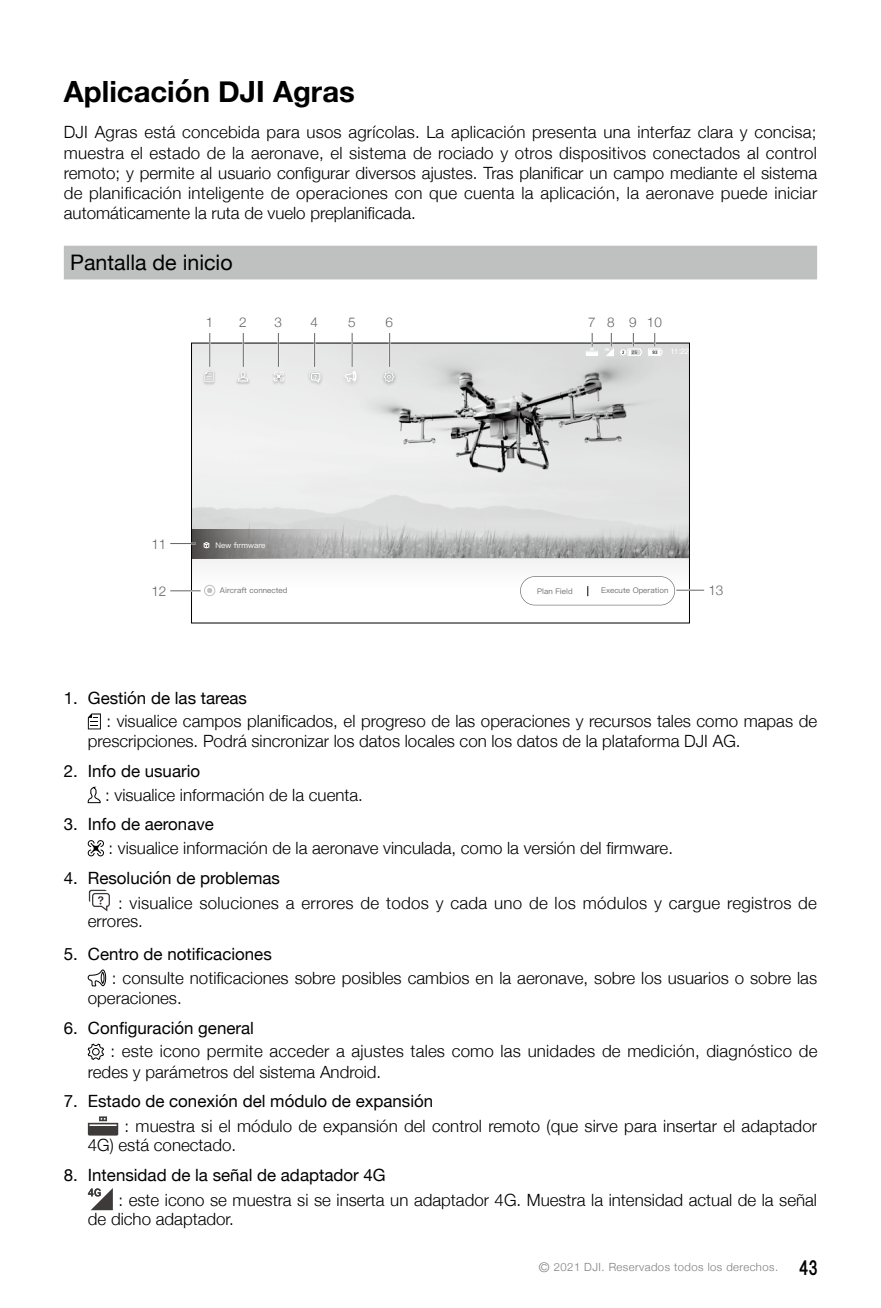
<style>
.page{position:relative;width:881px;height:1308px;background:#fff}
.page>*{position:absolute;margin:0;border:0;box-sizing:border-box;transform-origin:0 0}
.t1{font:700 29.25px "Helvetica Neue";color:#000}
.t2{font:21.38px "Helvetica Neue";color:#000}
.t3{font:300 16.88px/20.2px "Helvetica Neue";color:#000}
.t4{font:16.88px "Helvetica Neue";color:#000}
.t5{font:300 13.5px "Helvetica Neue";color:#656464}
.t6{font:300 11.25px "Helvetica Neue";letter-spacing:.04em;color:#7d7d7d}
.t7{font:7.88px "Ping Fang SC";color:#6f6e6f}
.t8{font:7.88px "Ping Fang SC";color:#fff}
.t9{font:7.88px "Helvetica";color:#fff}
.t10{font:4.95px "FZDHTK GBK1 0";color:#616060;scale:.93 1}
.t11{font:4.95px "FZDHTK GBK1 0";color:#403c3b;scale:.93 1}
.s1{font-size:13.5px}
.s2{font-family:"Gujarati Sangam MN";font-weight:700;font-size:18px;color:#000}
</style>
<div class="page">
<div style="left:64px;top:246px;width:752px;height:33px;background:#bfc0c0"></div>
<svg style="left:88px;top:713px;width:13px;height:16px"></svg>
<svg style="left:88px;top:786px;width:13px;height:17px"></svg>
<svg style="left:87px;top:840px;width:17px;height:16px"></svg>
<div style="left:92px;top:893px;width:18px;height:14px;border:1px solid #3e3a39;border-radius:3px"></div>
<svg style="left:89px;top:889px;width:18px;height:15px"></svg>
<svg style="left:88px;top:969px;width:18px;height:17px"></svg>
<svg style="left:87px;top:1043px;width:17px;height:17px"></svg>
<svg style="left:88px;top:1116px;width:30px;height:19px"></svg>
<svg style="left:88px;top:1188px;width:25px;height:22px"></svg>
<img style="left:193px;top:345px;width:494px;height:152px">
<svg style="left:193px;top:497px;width:494px;height:61px;background:#d0d1d1"></svg>
<div style="left:520px;top:576px;width:154px;height:29px;border:1px solid #6f6e6f;border-radius:15px"></div>
<div style="left:204px;top:585px;width:11px;height:11px;border:1px solid #bfc0c1;border-radius:50%"></div>
<svg style="left:207px;top:588px;width:5px;height:5px"></svg>
<img style="left:268px;top:367px;width:21px;height:21px">
<svg style="left:273px;top:371px;width:11px;height:10px"></svg>
<img style="left:232px;top:367px;width:22px;height:21px">
<svg style="left:237px;top:371px;width:11px;height:11px"></svg>
<img style="left:380px;top:370px;width:17px;height:16px">
<svg style="left:383px;top:371px;width:11px;height:11px"></svg>
<img style="left:202px;top:369px;width:14px;height:17px">
<svg style="left:204px;top:371px;width:9px;height:11px"></svg>
<img style="left:305px;top:369px;width:21px;height:20px">
<div style="left:311px;top:373px;width:9px;height:7px;border:1px solid #fff"></div>
<svg style="left:309px;top:371px;width:9px;height:8px"></svg>
<svg style="left:619px;top:349px;width:7px;height:6px"></svg>
<svg style="left:193px;top:529px;width:203px;height:29px;background:#9f9e9e"></svg>
<svg style="left:204px;top:542px;width:5px;height:6px"></svg>
<img style="left:339px;top:365px;width:22px;height:25px">
<svg style="left:344px;top:370px;width:12px;height:12px"></svg>
<hr style="left:171px;top:542px;width:25px;height:2px;background:#fff">
<hr style="left:242px;top:334px;width:2px;height:33px;background:#fff">
<hr style="left:277px;top:334px;width:2px;height:33px;background:#fff">
<hr style="left:313px;top:334px;width:2px;height:33px;background:#fff">
<hr style="left:351px;top:334px;width:2px;height:33px;background:#fff">
<hr style="left:388px;top:334px;width:2px;height:33px;background:#fff">
<svg style="left:170px;top:543px;width:26px;height:1px"></svg>
<hr style="left:209px;top:333px;width:1px;height:34px;background:#656464">
<hr style="left:243px;top:333px;width:1px;height:34px;background:#656464">
<hr style="left:278px;top:333px;width:1px;height:34px;background:#656464">
<svg style="left:585px;top:333px;width:13px;height:23px"></svg>
<hr style="left:314px;top:333px;width:1px;height:34px;background:#656464">
<svg style="left:604px;top:333px;width:9px;height:23px"></svg>
<hr style="left:351px;top:333px;width:1px;height:34px;background:#656464">
<hr style="left:389px;top:333px;width:1px;height:34px;background:#656464">
<svg style="left:622px;top:333px;width:19px;height:23px"></svg>
<svg style="left:647px;top:333px;width:15px;height:23px"></svg>
<hr style="left:170px;top:590px;width:30px;height:1px;background:#656464">
<svg style="left:676px;top:590px;width:27px;height:1px"></svg>
<h1 class="t1" style="left:64px;top:68px;width:292px">Aplicación DJI Agras</h1>
<p class="t3" style="left:64px;top:121px;width:754px;text-align:justify">DJI Agras está concebida para usos agrícolas. La aplicación presenta una interfaz clara y concisa; muestra el estado de la aeronave, el sistema de rociado y otros dispositivos conectados al control remoto; y permite al usuario configurar diversos ajustes. Tras planificar un campo mediante el sistema de planificación inteligente de operaciones con que cuenta la aplicación, la aeronave puede iniciar automáticamente la ruta de vuelo preplanificada.</p>
<p class="t2" style="left:70px;top:247px;width:164px">Pantalla de inicio</p>
<p class="t5" style="left:206px;top:311px;width:9px">1</p>
<p class="t5" style="left:239px;top:311px;width:9px">2</p>
<p class="t5" style="left:274px;top:311px;width:9px">3</p>
<p class="t5" style="left:310px;top:311px;width:9px">4</p>
<p class="t5" style="left:348px;top:311px;width:9px">5</p>
<p class="t5" style="left:385px;top:311px;width:9px">6</p>
<p class="t5" style="left:588px;top:311px;width:75px">78 910</p>
<p class="t5" style="left:151px;top:533px;width:17px">11</p>
<p class="t8" style="left:215px;top:540px;width:52px">New firmware</p>
<p class="t10" style="left:631px;top:349px;width:7px">25</p>
<p class="t11" style="left:652px;top:349px;width:7px">93</p>
<p class="t9" style="left:670px;top:345px;width:20px">11:22</p>
<p class="t5" style="left:151px;top:580px;width:17px">12</p>
<p class="t7" style="left:220px;top:585px;width:69px">Aircraft connected</p>
<p class="t7" style="left:537px;top:586px;width:37px">Plan Field</p>
<p class="t7" style="left:601px;top:585px;width:69px">Execute Operation</p>
<p class="t5" style="left:708px;top:579px;width:17px">13</p>
<p class="t4" style="left:64px;top:685px;width:185px">1. Gestión de las tareas</p>
<p class="t3" style="left:88px;top:709px;width:730px;text-indent:19px">: visualice campos planificados, el progreso de las operaciones y recursos tales como mapas de prescripciones. Podrá sincronizar los datos locales con los datos de la plataforma DJI AG.</p>
<p class="t4" style="left:64px;top:759px;width:138px">2. Info de usuario</p>
<p class="t3" style="left:105px;top:783px;width:259px">: visualice información de la cuenta.</p>
<p class="t4" style="left:64px;top:812px;width:151px">3. Info de aeronave</p>
<p class="t3" style="left:108px;top:836px;width:565px">: visualice información de la aeronave vinculada, como la versión del firmware.</p>
<p class="t4" style="left:64px;top:865px;width:217px">4. Resolución de problemas</p>
<p class="t3" style="left:88px;top:892px;width:730px;line-height:18.4px;text-indent:30px">: visualice soluciones a errores de todos y cada uno de los módulos y cargue registros de errores.</p>
<p class="t4" style="left:64px;top:942px;width:209px">5. Centro de notificaciones</p>
<p class="t3" style="left:88px;top:966px;width:730px;text-indent:24px">: consulte notificaciones sobre posibles cambios en la aeronave, sobre los usuarios o sobre las operaciones.</p>
<p class="t4" style="left:64px;top:1015px;width:191px">6. Configuración general</p>
<p class="t3" style="left:88px;top:1040px;width:730px;text-indent:23px">: este icono permite acceder a ajustes tales como las unidades de medición, diagnóstico de redes y parámetros del sistema Android.</p>
<p class="t4" style="left:64px;top:1089px;width:371px">7. Estado de conexión del módulo de expansión</p>
<p class="t3" style="left:88px;top:1115px;width:730px;line-height:19.1px;text-indent:37px">: muestra si el módulo de expansión del control remoto (que sirve para insertar el adaptador<br>4G) está conectado.</p>
<p class="t4" style="left:64px;top:1162px;width:323px">8. Intensidad de la señal de adaptador 4G</p>
<p class="t3" style="left:88px;top:1189px;width:730px;line-height:18.4px;text-indent:31px">: este icono se muestra si se inserta un adaptador 4G. Muestra la intensidad actual de la señal de dicho adaptador.</p>
<p class="t6" style="left:538px;top:1258px;width:280px"><span class="s1">©</span> 2021 DJI. Reservados todos los derechos. <span class="s2">43</span></p>
</div>
